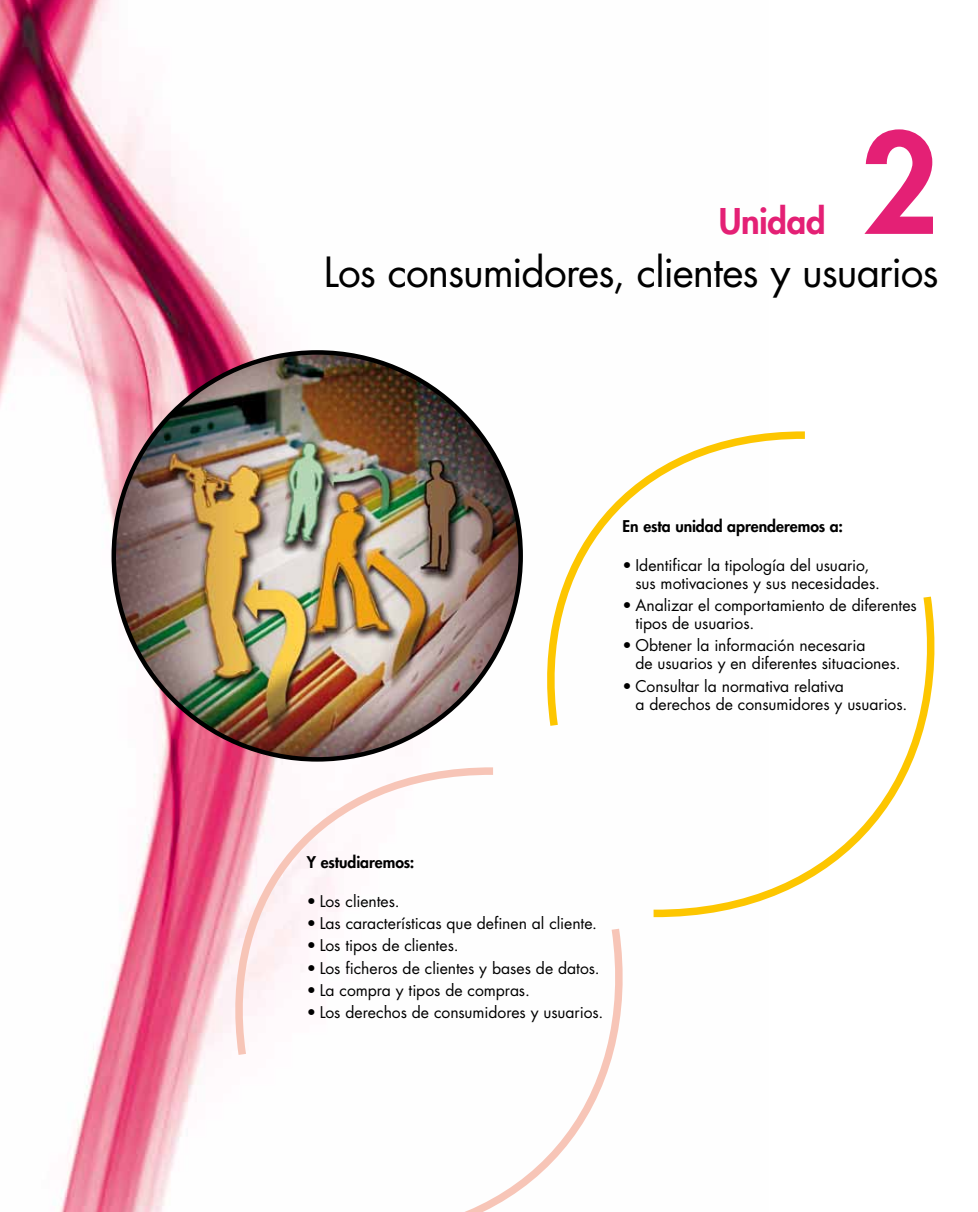
<style>
.page{position:relative;width:978px;height:1212px;background:#fff}
.page>*{position:absolute;margin:0;border:0;box-sizing:border-box;transform-origin:0 0}
.t1{font:800 135px "Futura Std";color:#e42075}
.t2{font:40.5px "Futura Std";letter-spacing:-.025em;color:#000}
.t3{font:800 34.5px "Futura Std";letter-spacing:-.01em;color:#e42075}
.t4{font:15.75px/18px "Futura Std";color:#000}
.t5{font:800 15.75px "Futura Std";color:#000}
</style>
<div class="page">
<img style="left:0;top:0;width:523px;height:1212px">
<svg style="left:219px;top:764px;width:282px;height:299px"></svg>
<svg style="left:334px;top:921px;width:289px;height:291px"></svg>
<svg style="left:547px;top:431px;width:258px;height:295px"></svg>
<svg style="left:646px;top:589px;width:289px;height:329px"></svg>
<img style="left:114px;top:352px;width:407px;height:407px;border-radius:203px">
<h3 class="t3" style="left:719px;top:199px;width:108px">Unidad</h3>
<h1 class="t1" style="left:861px;top:99px;width:80px">2</h1>
<h2 class="t2" style="left:324px;top:246px;width:616px">Los consumidores, clientes y usuarios</h2>
<p class="t5" style="left:623px;top:516px;width:222px">En esta unidad aprenderemos a:</p>
<p class="t4" style="left:635px;top:556px;width:246px;text-indent:-13px">• Identificar la tipología del usuario, sus motivaciones y sus necesidades.</p>
<p class="t4" style="left:635px;top:596px;width:283px;text-indent:-13px">• Analizar el comportamiento de diferentes tipos de usuarios.</p>
<p class="t4" style="left:635px;top:637px;width:267px;text-indent:-13px">• Obtener la información necesaria<br>de usuarios y en diferentes situaciones.</p>
<p class="t4" style="left:635px;top:677px;width:273px;text-indent:-13px">• Consultar la normativa relativa<br>a derechos de consumidores y usuarios.</p>
<p class="t5" style="left:307px;top:852px;width:109px">Y estudiaremos:</p>
<p class="t4" style="left:307px;top:892px;width:94px">• Los clientes.</p>
<p class="t4" style="left:307px;top:914px;width:292px">• Las características que definen al cliente.</p>
<p class="t4" style="left:307px;top:937px;width:153px">• Los tipos de clientes.</p>
<p class="t4" style="left:307px;top:959px;width:294px">• Los ficheros de clientes y bases de datos.</p>
<p class="t4" style="left:307px;top:981px;width:224px">• La compra y tipos de compras.</p>
<p class="t4" style="left:307px;top:1003px;width:298px">• Los derechos de consumidores y usuarios.</p>
</div>
